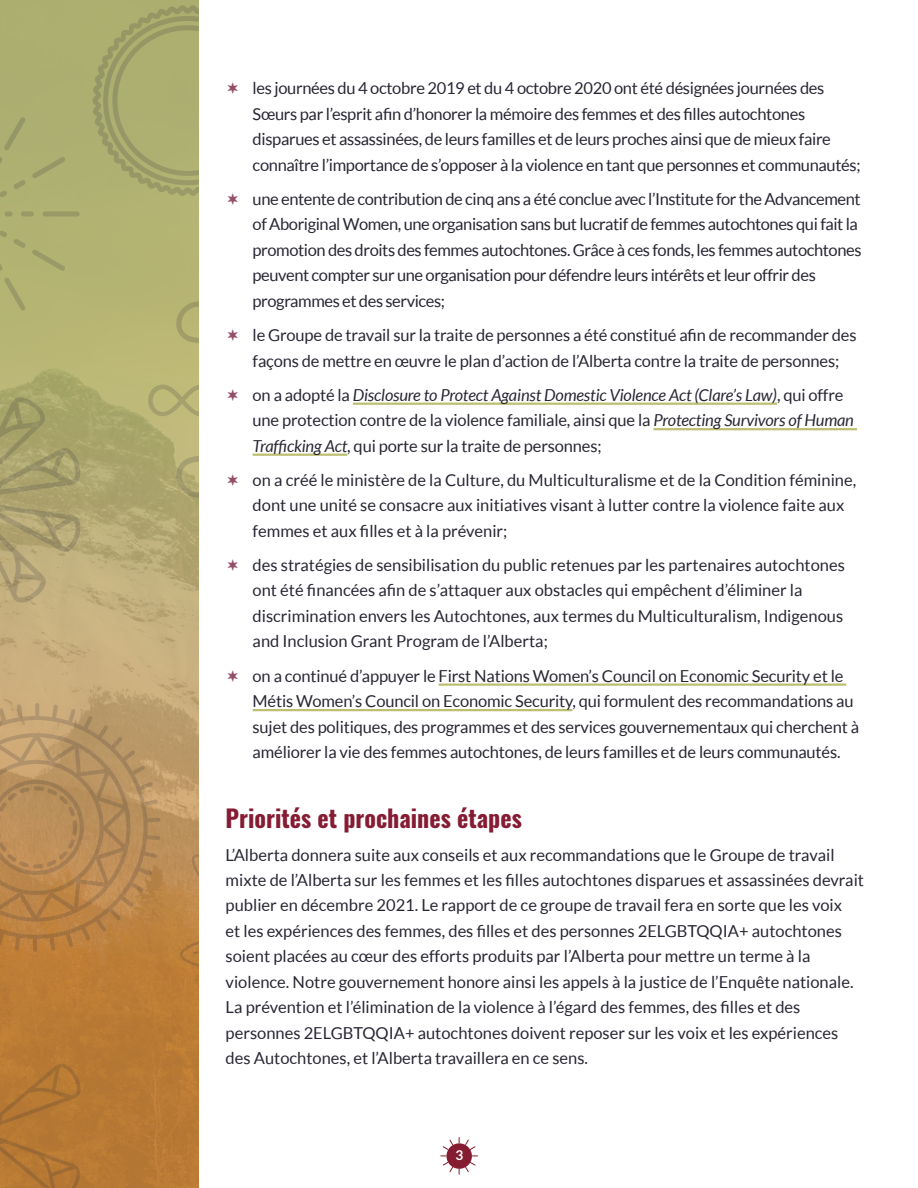
<style>
.page{position:relative;width:918px;height:1188px;background:#fff}
.page>*{position:absolute;margin:0;border:0;box-sizing:border-box;transform-origin:0 0}
.t1{font:700 24px "Oswald";color:#851c33}
.t2{font:16.5px/25.5px "Lato";letter-spacing:-.01em;color:#292633}
.t3{font:700 13.5px "Lato";color:#fff}
.s1{font-style:italic}
</style>
<div class="page">
<hr style="left:353px;top:403px;width:424px;height:2px;background:#bcbf71">
<hr style="left:653px;top:428px;width:204px;height:2px;background:#bcbf71">
<hr style="left:253px;top:454px;width:94px;height:2px;background:#bcbf71">
<hr style="left:439px;top:683px;width:407px;height:3px;background:#bcbf71">
<hr style="left:253px;top:709px;width:319px;height:2px;background:#bcbf71">
<svg style="left:0;top:0;width:199px;height:1188px;background:#b89f62"></svg>
<svg style="left:4px;top:117px;width:22px;height:33px"></svg>
<svg style="left:0;top:157px;width:3px;height:12px"></svg>
<svg style="left:32px;top:157px;width:34px;height:21px"></svg>
<svg style="left:13px;top:180px;width:13px;height:9px"></svg>
<svg style="left:0;top:190px;width:7px;height:7px"></svg>
<div style="left:42px;top:211px;width:38px;height:6px;background:#989966;border-radius:3px"></div>
<div style="left:21px;top:211px;width:13px;height:6px;background:#989966;border-radius:3px"></div>
<div style="left:5px;top:211px;width:8px;height:6px;background:#989966;border-radius:3px"></div>
<svg style="left:32px;top:249px;width:33px;height:22px"></svg>
<svg style="left:13px;top:239px;width:13px;height:9px"></svg>
<svg style="left:0;top:230px;width:7px;height:7px"></svg>
<svg style="left:4px;top:277px;width:22px;height:33px"></svg>
<svg style="left:0;top:259px;width:3px;height:12px"></svg>
<svg style="left:176px;top:301px;width:23px;height:78px;background:#b7b272"></svg>
<svg style="left:148px;top:385px;width:51px;height:113px;background:#b4ae73"></svg>
<svg style="left:0;top:396px;width:82px;height:99px;background:#a49f69"></svg>
<svg style="left:0;top:504px;width:82px;height:99px;background:#b5a676"></svg>
<svg style="left:0;top:1063px;width:82px;height:63px;background:#b37733"></svg>
<svg style="left:0;top:1137px;width:81px;height:51px;background:#b27633"></svg>
<svg style="left:92px;top:5px;width:107px;height:191px;background:#a7aa6d"></svg>
<svg style="left:0;top:703px;width:160px;height:249px;background:#b98d58"></svg>
<svg style="left:197px;top:979px;width:2px;height:38px"></svg>
<svg style="left:180px;top:938px;width:19px;height:31px"></svg>
<svg style="left:192px;top:852px;width:7px;height:62px"></svg>
<svg style="left:441px;top:1138px;width:36px;height:36px"></svg>
<p class="t2" style="left:253px;top:75px;width:609px">les journées du 4 octobre 2019 et du 4 octobre 2020 ont été désignées journées des Sœurs par l’esprit afin d’honorer la mémoire des femmes et des filles autochtones disparues et assassinées, de leurs familles et de leurs proches ainsi que de mieux faire connaître l’importance de s’opposer à la violence en tant que personnes et communautés;</p>
<p class="t2" style="left:253px;top:186px;width:610px">une entente de contribution de cinq ans a été conclue avec l’Institute for the Advancement of Aboriginal Women, une organisation sans but lucratif de femmes autochtones qui fait la promotion des droits des femmes autochtones. Grâce à ces fonds, les femmes autochtones peuvent compter sur une organisation pour défendre leurs intérêts et leur offrir des programmes et des services;</p>
<p class="t2" style="left:253px;top:322px;width:605px">le Groupe de travail sur la traite de personnes a été constitué afin de recommander des façons de mettre en œuvre le plan d’action de l’Alberta contre la traite de personnes;</p>
<p class="t2" style="left:253px;top:382px;width:603px">on a adopté la <span class="s1">Disclosure to Protect Against Domestic Violence Act (Clare’s Law)</span>, qui offre une protection contre de la violence familiale, ainsi que la <span class="s1">Protecting Survivors of Human<br>Trafficking Act</span>, qui porte sur la traite de personnes;</p>
<p class="t2" style="left:253px;top:467px;width:605px">on a créé le ministère de la Culture, du Multiculturalisme et de la Condition féminine, dont une unité se consacre aux initiatives visant à lutter contre la violence faite aux femmes et aux filles et à la prévenir;</p>
<p class="t2" style="left:253px;top:552px;width:594px">des stratégies de sensibilisation du public retenues par les partenaires autochtones ont été financées afin de s’attaquer aux obstacles qui empêchent d’éliminer la discrimination envers les Autochtones, aux termes du Multiculturalism, Indigenous and Inclusion Grant Program de l’Alberta;</p>
<p class="t2" style="left:253px;top:663px;width:608px">on a continué d’appuyer le First Nations Women’s Council on Economic Security et le Métis Women’s Council on Economic Security, qui formulent des recommandations au sujet des politiques, des programmes et des services gouvernementaux qui cherchent à améliorer la vie des femmes autochtones, de leurs familles et de leurs communautés.</p>
<h1 class="t1" style="left:226px;top:809px;width:298px">Priorités et prochaines étapes</h1>
<p class="t2" style="left:226px;top:842px;width:640px">L’Alberta donnera suite aux conseils et aux recommandations que le Groupe de travail mixte de l’Alberta sur les femmes et les filles autochtones disparues et assassinées devrait publier en décembre 2021. Le rapport de ce groupe de travail fera en sorte que les voix<br>et les expériences des femmes, des filles et des personnes 2ELGBTQQIA+ autochtones soient placées au cœur des efforts produits par l’Alberta pour mettre un terme à la violence. Notre gouvernement honore ainsi les appels à la justice de l’Enquête nationale.<br>La prévention et l’élimination de la violence à l’égard des femmes, des filles et des personnes 2ELGBTQQIA+ autochtones doivent reposer sur les voix et les expériences des Autochtones, et l’Alberta travaillera en ce sens.</p>
<p class="t3" style="left:455px;top:1148px;width:9px">3</p>
</div>
